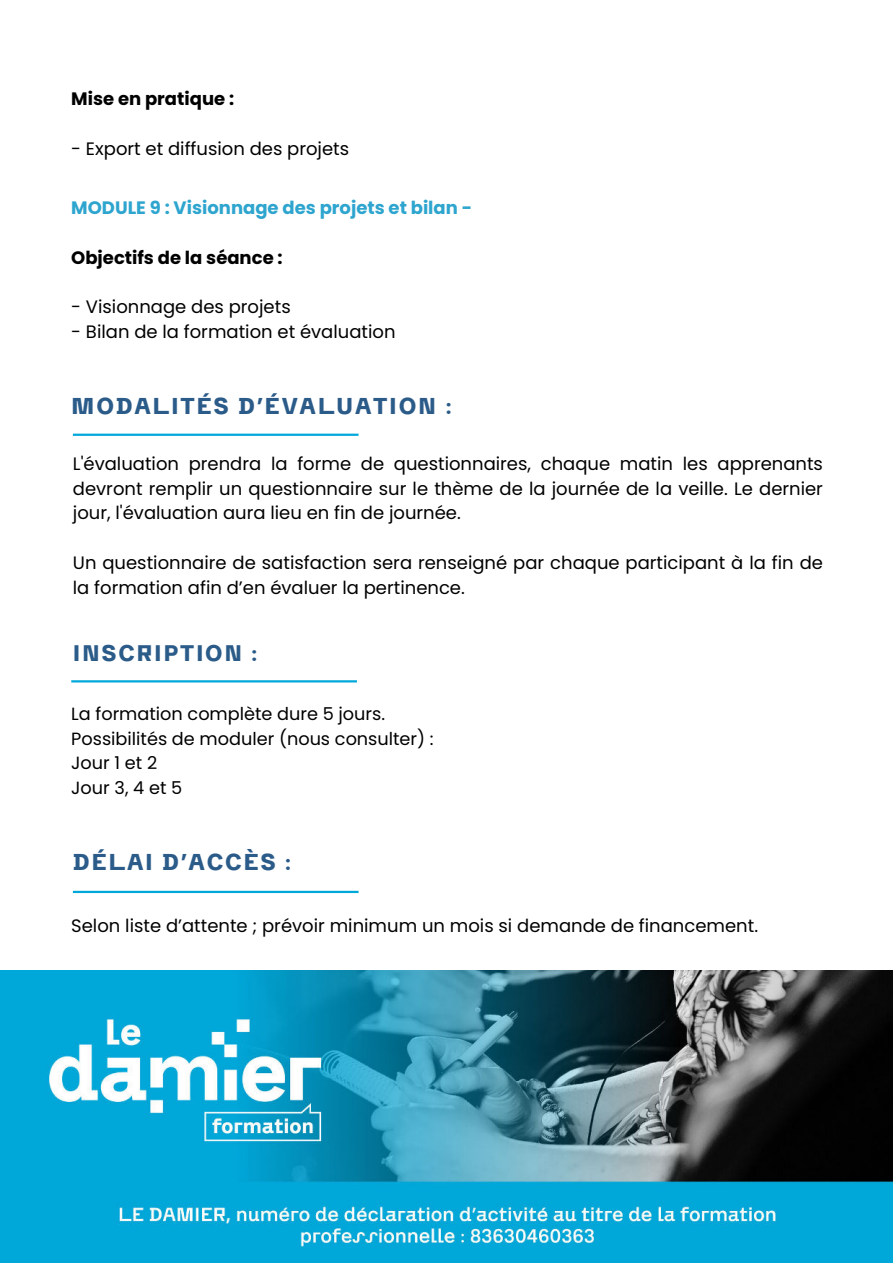
<style>
.page{position:relative;width:893px;height:1264px;background:#fff}
.page>*{position:absolute;margin:0;border:0;box-sizing:border-box;transform-origin:0 0}
.t1{font:700 22.5px "CA Saygon";letter-spacing:.075em;color:#2b5b89}
.t2{font:700 22.05px "CA Saygon";letter-spacing:.075em;color:#2b5b89}
.t3{font:18px/24.8px "Poppins";color:#000;text-align:justify}
.t4{font:700 18px "Poppins";color:#2ea5ce}
.t5{font:700 18px "Poppins";color:#000}
.t6{font:17.7px/24.8px "Poppins";color:#000}
</style>
<div class="page">
<img style="left:0;top:970px;width:892px;height:292px">
<hr style="left:71px;top:680px;width:286px;height:2px;background:#00a8da">
<hr style="left:73px;top:890px;width:285px;height:3px;background:#00a8da">
<hr style="left:73px;top:433px;width:285px;height:3px;background:#00a8da">
<p class="t5" style="left:71px;top:89px;width:164px">Mise en pratique :</p>
<p class="t3" style="left:71px;top:136px;width:279px">- Export et diffusion des projets</p>
<p class="t4" style="left:71px;top:198px;width:402px">MODULE 9 : Visionnage des projets et bilan -</p>
<p class="t5" style="left:71px;top:247px;width:213px">Objectifs de la séance :</p>
<p class="t3" style="left:71px;top:295px;width:221px">- Visionnage des projets</p>
<p class="t3" style="left:71px;top:319px;width:326px">- Bilan de la formation et évaluation</p>
<p class="t1" style="left:71px;top:387px;width:382px">MODALITÉS D’ÉVALUATION :</p>
<p class="t3" style="left:73px;top:451px;width:751px">L'évaluation prendra la forme de questionnaires, chaque matin les apprenants devront remplir un questionnaire sur le thème de la journée de la veille. Le dernier jour, l'évaluation aura lieu en fin de journée.</p>
<p class="t3" style="left:73px;top:550px;width:751px">Un questionnaire de satisfaction sera renseigné par chaque participant à la fin de la formation afin d’en évaluer la pertinence.</p>
<p class="t2" style="left:73px;top:634px;width:186px">INSCRIPTION :</p>
<p class="t6" style="left:71px;top:701px;width:364px">La formation complète dure 5 jours.<br>Possibilités de moduler (nous consulter) :<br>Jour 1 et 2<br>Jour 3, 4 et 5</p>
<p class="t1" style="left:73px;top:842px;width:220px">DÉLAI D’ACCÈS :</p>
<p class="t3" style="left:71px;top:913px;width:688px">Selon liste d’attente ; prévoir minimum un mois si demande de financement.</p>
</div>
